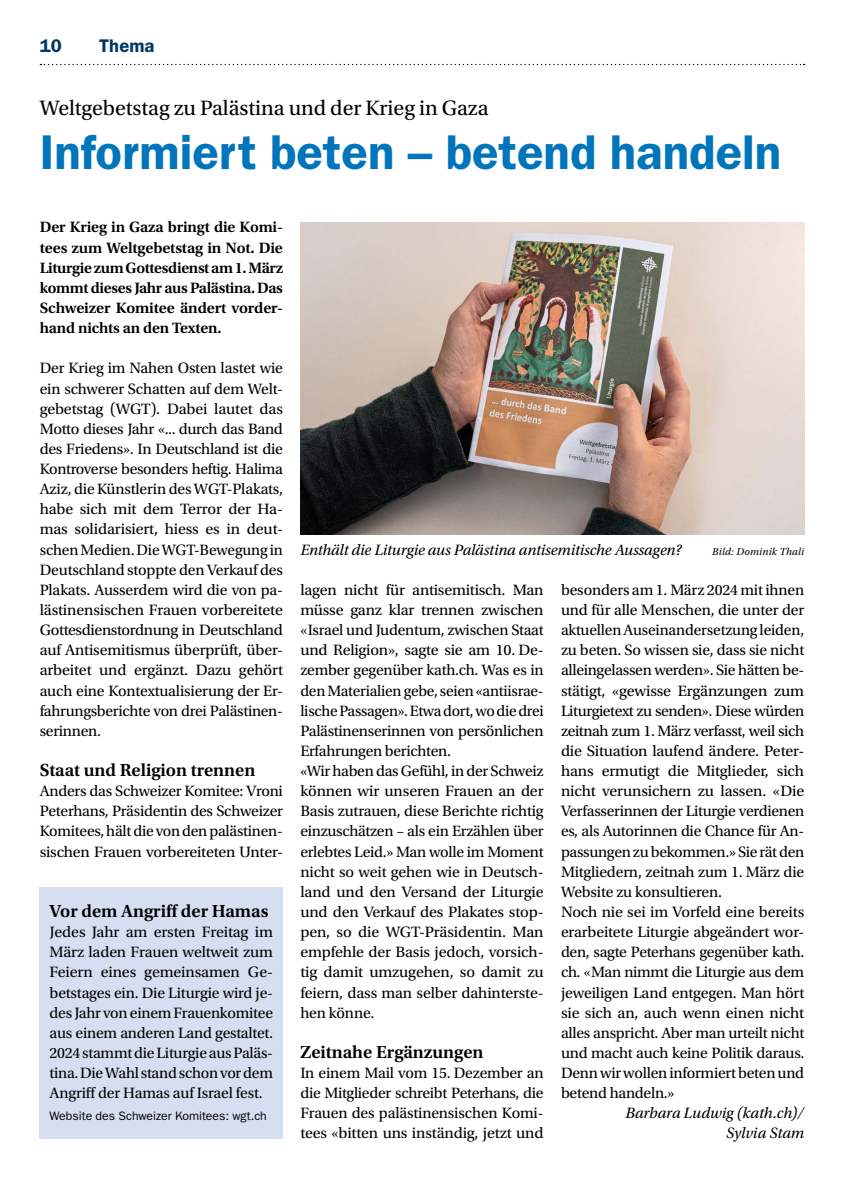
<style>
.page{position:relative;width:844px;height:1191px;background:#fff}
.page>*{position:absolute;margin:0;border:0;box-sizing:border-box;transform-origin:0 0}
.t1{font:600 49px "ITC Franklin Gothic Std";color:#0075bb}
.t2{font:21.88px "Utopia Std";color:#000}
.t3{font:600 18.38px "Utopia Std";color:#000}
.t4{font:600 18.38px "ITC Franklin Gothic Std";letter-spacing:.005em;color:#003664}
.t5{font:15.75px/20.1px "Utopia Std";letter-spacing:-.015em;color:#000;text-align:justify}
.t6{font:600 15.75px/20.1px "Utopia Std";letter-spacing:-.01em;color:#000;text-align:justify}
.t7{font:italic 15.75px/20.1px "Utopia Std";letter-spacing:-.01em;color:#000;text-align:right}
.t8{font:12.25px "ITC Franklin Gothic Std";color:#000}
.t9{font:italic 10.5px "Utopia Std";letter-spacing:.02em;color:#000}
</style>
<div class="page">
<img style="left:300px;top:222px;width:504px;height:312px">
<div style="left:40px;top:886px;width:243px;height:252px;background:#d5dff1"></div>
<svg style="left:40px;top:64px;width:764px;height:1px"></svg>
<p class="t4" style="left:40px;top:35px;width:24px">10</p>
<p class="t4" style="left:99px;top:35px;width:57px">Thema</p>
<h2 class="t2" style="left:40px;top:96px;width:450px">Weltgebetstag zu Palästina und der Krieg in Gaza</h2>
<h1 class="t1" style="left:40px;top:123px;width:743px">Informiert beten – betend handeln</h1>
<p class="t6" style="left:40px;top:217px;width:245px">Der Krieg in Gaza bringt die Komi&shy;tees zum Weltgebetstag in Not. Die Liturgie zum Gottesdienst am 1. März kommt dieses Jahr aus Palästina. Das Schweizer Komitee ändert vorder&shy;hand nichts an den Texten.</p>
<p class="t5" style="left:40px;top:358px;width:245px">Der Krieg im Nahen Osten lastet wie ein schwerer Schatten auf dem Welt&shy;gebetstag (WGT). Dabei lautet das Motto dieses Jahr «... durch das Band des Friedens». In Deutschland ist die Kontroverse besonders heftig. Halima Aziz, die Künstlerin des WGT-Plakats, habe sich mit dem Terror der Ha&shy;mas solidarisiert, hiess es in deut&shy;schen Medien. Die WGT-Bewegung in Deutschland stoppte den Verkauf des Plakats. Ausserdem wird die von pa&shy;lästinensischen Frauen vorbereitete Gottesdienstordnung in Deutschland auf Antisemitismus überprüft, über&shy;arbeitet und ergänzt. Dazu gehört auch eine Kontextualisierung der Er&shy;fahrungsberichte von drei Palästinen&shy;serinnen.</p>
<p class="t3" style="left:40px;top:759px;width:217px">Staat und Religion trennen</p>
<p class="t5" style="left:40px;top:781px;width:245px">Anders das Schweizer Komitee: Vroni Peterhans, Präsidentin des Schweizer Komitees, hält die von den palästinen&shy;sischen Frauen vorbereiteten Unter-</p>
<p class="t3" style="left:50px;top:900px;width:220px">Vor dem Angriff der Hamas</p>
<p class="t5" style="left:50px;top:922px;width:225px">Jedes Jahr am ersten Freitag im März laden Frauen weltweit zum Feiern eines gemeinsamen Ge&shy;betstages ein. Die Liturgie wird je&shy;des Jahr von einem Frauenkomitee aus einem anderen Land gestaltet.<br>2024 stammt die Liturgie aus Paläs&shy;tina. Die Wahl stand schon vor dem Angriff der Hamas auf Israel fest.</p>
<p class="t8" style="left:50px;top:1109px;width:219px">Website des Schweizer Komitees: wgt.ch</p>
<p class="t7" style="left:300px;top:539px;width:383px">Enthält die Liturgie aus Palästina antisemitische Aussagen?</p>
<p class="t9" style="left:712px;top:545px;width:93px">Bild: Dominik Thali</p>
<p class="t5" style="left:300px;top:580px;width:245px;text-align:left">lagen nicht für antisemitisch. Man müsse ganz klar trennen zwischen «Israel und Judentum, zwischen Staat und Religion», sagte sie am 10. De&shy;zember gegenüber kath.ch. Was es in den Materialien gebe, seien «antiisrae&shy;lische Passagen». Etwa dort, wo die drei Palästinenserinnen von persönlichen Erfahrungen berichten.<br>«Wir haben das Gefühl, in der Schweiz können wir unseren Frauen an der Basis zutrauen, diese Berichte richtig einzuschätzen – als ein Erzählen über erlebtes Leid.» Man wolle im Moment nicht so weit gehen wie in Deutsch&shy;land und den Versand der Liturgie und den Verkauf des Plakates stop&shy;pen, so die WGT-Präsidentin. Man empfehle der Basis jedoch, vorsich&shy;tig damit umzugehen, so damit zu feiern, dass man selber dahinterste&shy;hen könne.</p>
<p class="t3" style="left:300px;top:1041px;width:185px">Zeitnahe Ergänzungen</p>
<p class="t5" style="left:300px;top:1063px;width:245px">In einem Mail vom 15. Dezember an die Mitglieder schreibt Peterhans, die Frauen des palästinensischen Komi&shy;tees «bitten uns inständig, jetzt und</p>
<p class="t5" style="left:561px;top:580px;width:245px;text-align:left">besonders am 1. März 2024 mit ihnen und für alle Menschen, die unter der aktuellen Auseinandersetzung leiden, zu beten. So wissen sie, dass sie nicht alleingelassen werden». Sie hätten be&shy;stätigt, «gewisse Ergänzungen zum Liturgietext zu senden». Diese würden zeitnah zum 1. März verfasst, weil sich die Situation laufend ändere. Peter&shy;hans ermutigt die Mitglieder, sich nicht verunsichern zu lassen. «Die Verfasserinnen der Liturgie verdienen es, als Autorinnen die Chance für An&shy;passungen zu bekommen.» Sie rät den Mitgliedern, zeitnah zum 1. März die Website zu konsultieren.<br>Noch nie sei im Vorfeld eine bereits erarbeitete Liturgie abgeändert wor&shy;den, sagte Peterhans gegenüber kath. ch. «Man nimmt die Liturgie aus dem jeweiligen Land entgegen. Man hört sie sich an, auch wenn einen nicht alles anspricht. Aber man urteilt nicht und macht auch keine Politik daraus.<br>Denn wir wollen informiert beten und betend handeln.»</p>
<p class="t7" style="left:625px;top:1103px;width:180px">Barbara Ludwig (kath.ch)/<br>Sylvia Stam</p>
</div>
